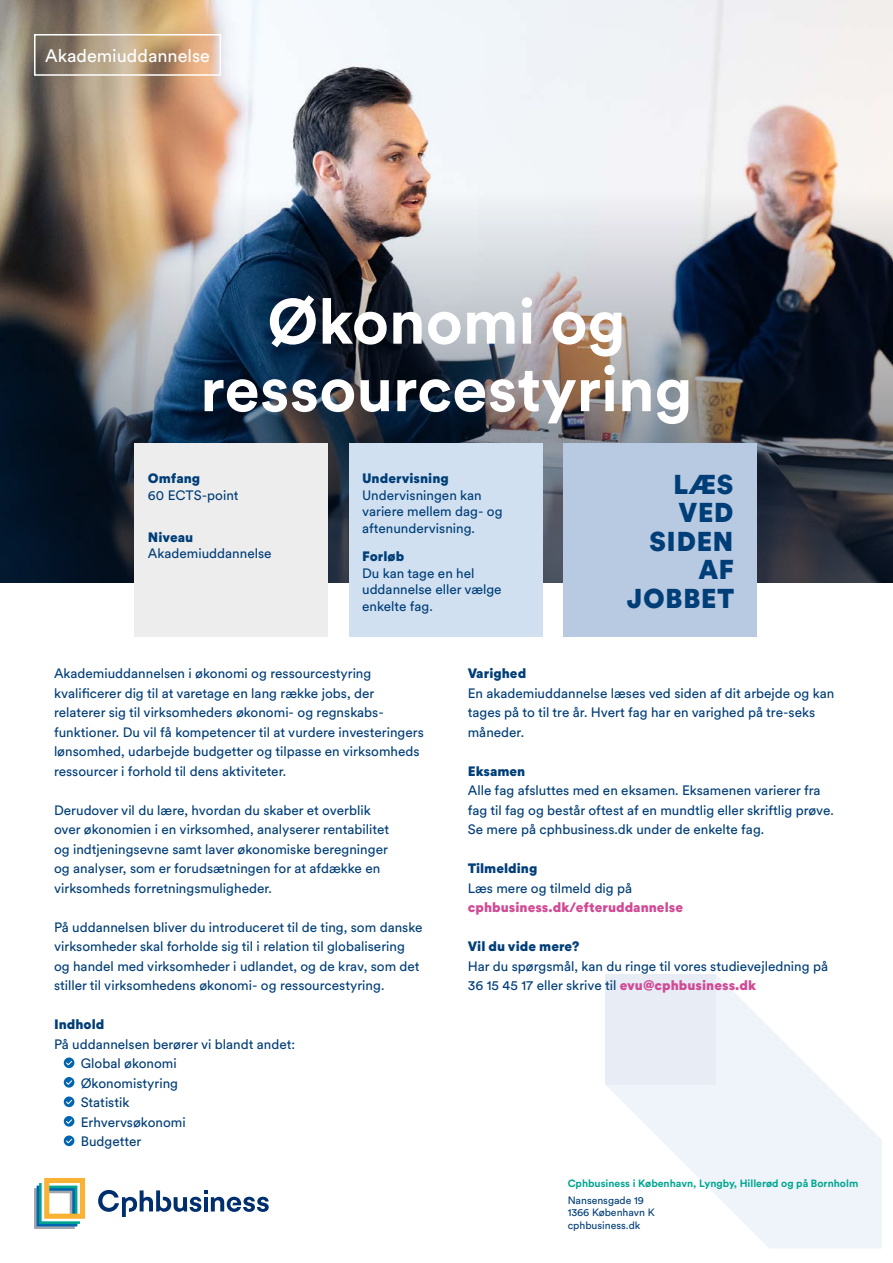
<style>
.page{position:relative;width:893px;height:1263px;background:#fff}
.page>*{position:absolute;margin:0;border:0;box-sizing:border-box;transform-origin:0 0}
.Titel{font:700 63px "Circular XX";color:#fff}
.t1{font:900 27px/28.5px "Circular XX";letter-spacing:.01em;color:#003e78;text-align:right}
.t2{font:18px "Circular Std";color:#fff}
.Brødtekst{font:13.5px/19.5px "Circular XX";color:#003e78}
.Faktaboks{font:13.5px/16.5px "Circular XX";color:#003e78}
.Overskrift{font:900 13.5px "Circular XX";color:#003e78}
.Brødtekst-2{font:900 13.5px "Circular XX";color:#d14a95}
.t3{font:700 10.5px "Circular Std";color:#00a590}
.t4{font:10.5px/12.6px "Circular Std";color:#003e78}
.s1{font-weight:900;color:#d14a95}
</style>
<div class="page">
<svg style="left:605px;top:975px;width:277px;height:273px;fill:#eef4f9"></svg>
<div style="left:605px;top:974px;width:111px;height:110px;background:#e7ecf5"></div>
<svg style="left:34px;top:1178px;width:51px;height:51px"></svg>
<svg style="left:98px;top:1190px;width:171px;height:27px"></svg>
<img style="left:0;top:0;width:893px;height:121px">
<img style="left:0;top:121px;width:893px;height:462px">
<div style="left:135px;top:443px;width:193px;height:194px;background:#ededed"></div>
<div style="left:349px;top:443px;width:194px;height:194px;background:#d0e0f0"></div>
<div style="left:563px;top:443px;width:194px;height:194px;background:#b8c9e2"></div>
<div style="left:64px;top:1077px;width:10px;height:11px;background:#0065b0;border-radius:50%"></div>
<svg style="left:66px;top:1080px;width:6px;height:5px"></svg>
<div style="left:64px;top:1096px;width:10px;height:11px;background:#0065b0;border-radius:50%"></div>
<svg style="left:66px;top:1100px;width:6px;height:4px"></svg>
<div style="left:64px;top:1057px;width:10px;height:11px;background:#0065b0;border-radius:50%"></div>
<svg style="left:66px;top:1061px;width:6px;height:4px"></svg>
<div style="left:64px;top:1116px;width:10px;height:11px;background:#0065b0;border-radius:50%"></div>
<svg style="left:66px;top:1119px;width:6px;height:5px"></svg>
<div style="left:64px;top:1135px;width:10px;height:11px;background:#0065b0;border-radius:50%"></div>
<svg style="left:66px;top:1139px;width:6px;height:4px"></svg>
<div style="left:34px;top:34px;width:187px;height:42px;border:2px solid #fff"></div>
<h3 class="t2" style="left:45px;top:45px;width:166px">Akademiuddannelse</h3>
<h1 class="Titel" style="left:267px;top:278px;width:360px">Økonomi og</h1>
<h1 class="Titel" style="left:200px;top:346px;width:494px">ressourcestyring</h1>
<h2 class="Overskrift" style="left:148px;top:469px;width:54px">Omfang</h2>
<p class="Faktaboks" style="left:148px;top:486px;width:92px">60 ECTS-point</p>
<h2 class="Overskrift" style="left:148px;top:527px;width:47px">Niveau</h2>
<p class="Faktaboks" style="left:148px;top:544px;width:125px">Akademiuddannelse</p>
<h2 class="Overskrift" style="left:362px;top:469px;width:88px">Undervisning</h2>
<p class="Faktaboks" style="left:362px;top:486px;width:142px">Undervisningen kan variere mellem dag- og aftenundervisning.</p>
<h2 class="Overskrift" style="left:362px;top:547px;width:44px">Forløb</h2>
<p class="Faktaboks" style="left:362px;top:564px;width:141px">Du kan tage en hel uddannelse eller vælge enkelte fag.</p>
<h2 class="t1" style="left:627px;top:469px;width:109px">LÆS<br>VED<br>SIDEN<br>AF<br>JOBBET</h2>
<p class="Brødtekst" style="left:54px;top:663px;width:371px">Akademiuddannelsen i økonomi og ressourcestyring kvalificerer dig til at varetage en lang række jobs, der relaterer sig til virksomheders økonomi- og regnskabs&shy;funktioner. Du vil få kompetencer til at vurdere investeringers lønsomhed, udarbejde budgetter og tilpasse en virksomheds ressourcer i forhold til dens aktiviteter.</p>
<p class="Brødtekst" style="left:54px;top:799px;width:337px">Derudover vil du lære, hvordan du skaber et overblik over økonomien i en virksomhed, analyserer rentabilitet og indtjeningsevne samt laver økonomiske beregninger og analyser, som er forudsætningen for at afdække en virksomheds forretningsmuligheder.</p>
<p class="Brødtekst" style="left:54px;top:916px;width:370px">På uddannelsen bliver du introduceret til de ting, som danske virksomheder skal forholde sig til i relation til globalisering og handel med virksomheder i udlandet, og de krav, som det stiller til virksomhedens økonomi- og ressourcestyring.</p>
<h2 class="Overskrift" style="left:54px;top:1015px;width:52px">Indhold</h2>
<p class="Brødtekst" style="left:54px;top:1033px;width:243px">På uddannelsen berører vi blandt andet:</p>
<p class="Brødtekst" style="left:81px;top:1053px;width:98px">Global økonomi</p>
<p class="Brødtekst" style="left:81px;top:1072px;width:99px">Økonomistyring</p>
<p class="Brødtekst" style="left:81px;top:1092px;width:50px">Statistik</p>
<p class="Brødtekst" style="left:81px;top:1111px;width:106px">Erhvervsøkonomi</p>
<p class="Brødtekst" style="left:81px;top:1131px;width:62px">Budgetter</p>
<h2 class="Overskrift" style="left:468px;top:664px;width:60px">Varighed</h2>
<p class="Brødtekst" style="left:468px;top:682px;width:368px">En akademiuddannelse læses ved siden af dit arbejde og kan tages på to til tre år. Hvert fag har en varighed på tre-seks måneder.</p>
<h2 class="Overskrift" style="left:468px;top:761px;width:59px">Eksamen</h2>
<p class="Brødtekst" style="left:468px;top:780px;width:368px">Alle fag afsluttes med en eksamen. Eksamenen varierer fra fag til fag og består oftest af en mundtlig eller skriftlig prøve.<br>Se mere på cphbusiness.dk under de enkelte fag.</p>
<h2 class="Overskrift" style="left:468px;top:859px;width:71px">Tilmelding</h2>
<p class="Brødtekst" style="left:468px;top:877px;width:166px">Læs mere og tilmeld dig på</p>
<p class="Brødtekst-2" style="left:468px;top:898px;width:217px">cphbusiness.dk/efteruddannelse</p>
<h2 class="Overskrift" style="left:468px;top:937px;width:113px">Vil du vide mere?</h2>
<p class="Brødtekst" style="left:468px;top:955px;width:362px">Har du spørgsmål, kan du ringe til vores studievejledning på<br>36 15 45 17 eller skrive til <span class="s1">evu@cphbusiness.dk</span></p>
<p class="t3" style="left:568px;top:1177px;width:292px">Cphbusiness i København, Lyngby, Hillerød og på Bornholm</p>
<p class="t4" style="left:568px;top:1193px;width:89px">Nansensgade 19<br>1366 København K cphbusiness.dk</p>
</div>
